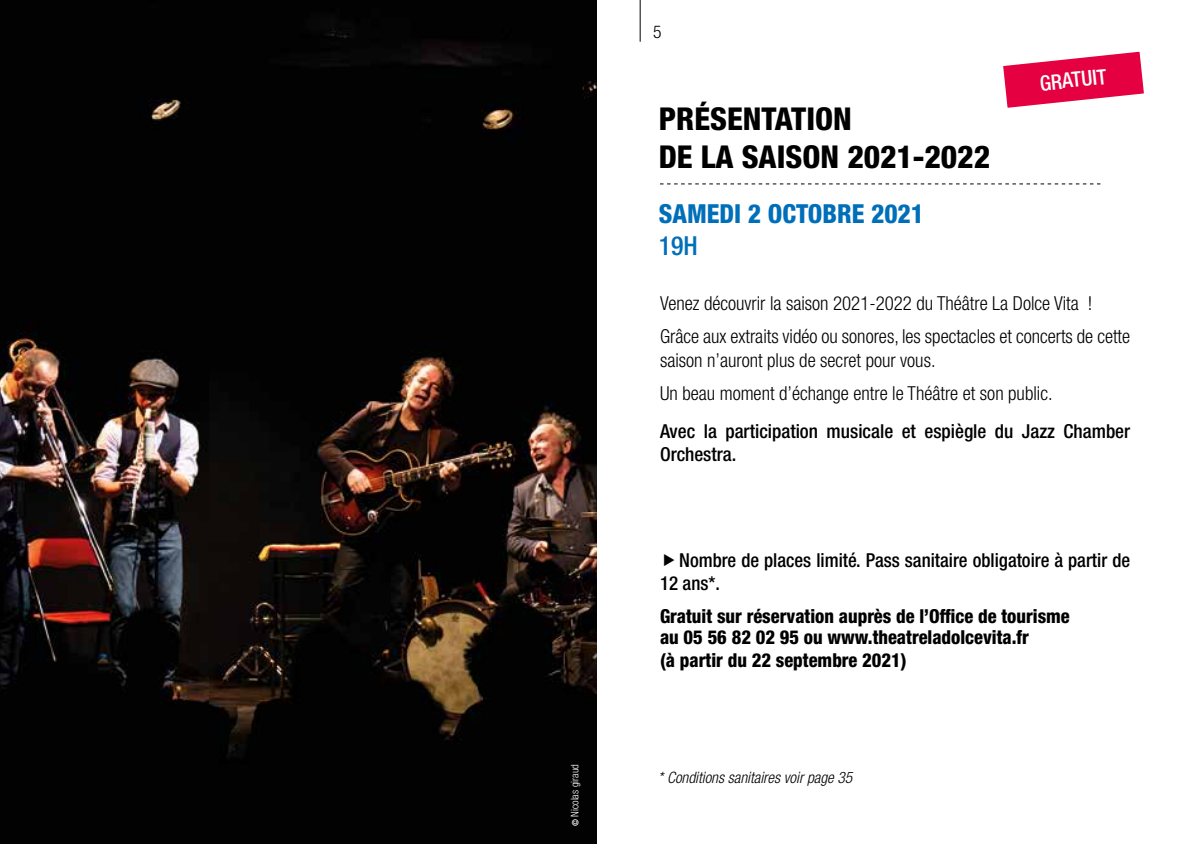
<style>
.page{position:relative;width:1191px;height:844px;background:#fff}
.page>*{position:absolute;margin:0;border:0;box-sizing:border-box;transform-origin:0 0}
.t1{font:800 condensed 31.5px/37.8px "Helvetica Neue LT Std";color:#000}
.t2{font:800 condensed 26.25px "Helvetica Neue LT Std";color:#006fb9}
.t3{font:500 condensed 26.25px "Helvetica Neue LT Std";color:#006fb9}
.t4{font:500 condensed 21.18px "Helvetica Neue LT Std";color:#fff}
.t5{font:300 condensed 19.25px/33.1px "Helvetica Neue LT Std";color:#000}
.t6{font:500 condensed 19.25px/23.1px "Helvetica Neue LT Std";color:#000}
.t7{font:800 condensed 19.25px/21px "Helvetica Neue LT Std";color:#000;scale:.96 1}
.t8{font:300 condensed 17.5px "Helvetica Neue LT Std";color:#000}
.t9{font:italic 300 condensed 15.75px "Helvetica Neue LT Std";color:#000}
.t10{font:300 condensed 10.5px "Helvetica Neue LT Std";color:#fff}
.s1{font-weight:500;font-size:8.75px}
</style>
<div class="page">
<hr style="left:640px;top:0;width:1px;height:42px;background:#000">
<img style="left:0;top:0;width:597px;height:843px">
<svg style="left:660px;top:183px;width:440px;height:1px"></svg>
<svg style="left:1003px;top:51px;width:141px;height:57px"></svg>
<p class="t8" style="left:653px;top:22px;width:10px">5</p>
<h1 class="t1" style="left:659px;top:99px;width:333px">PRÉSENTATION<br>DE LA SAISON 2021-2022</h1>
<h2 class="t2" style="left:659px;top:197px;width:267px">SAMEDI 2 OCTOBRE 2021</h2>
<h2 class="t3" style="left:659px;top:230px;width:40px">19H</h2>
<p class="t4" style="left:1038px;top:71px;width:68px;rotate:-6deg">GRATUIT</p>
<p class="t5" style="left:660px;top:287px;width:472px">Venez découvrir la saison 2021-2022 du Théâtre La Dolce Vita !<br>Grâce aux extraits vidéo ou sonores, les spectacles et concerts de cette</p>
<p class="t5" style="left:660px;top:343px;width:394px">saison n’auront plus de secret pour vous.<br>Un beau moment d’échange entre le Théâtre et son public.</p>
<p class="t6" style="left:660px;top:419px;width:472px">Avec la participation musicale et espiègle du Jazz Chamber<br>Orchestra.</p>
<p class="t6" style="left:660px;top:547px;width:471px;text-indent:19px">Nombre de places limité. Pass sanitaire obligatoire à partir de<br>12 ans*.</p>
<p class="t7" style="left:660px;top:605px;width:428px">Gratuit sur réservation auprès de l’Office de tourisme au 05 56 82 02 95 ou www.theatreladolcevita.fr</p>
<p class="t7" style="left:660px;top:648px;width:258px">(à partir du 22 septembre 2021)</p>
<p class="t10" style="left:568px;top:825px;width:63px;rotate:-90deg"><span class="s1">©</span> Nicolas giraud</p>
<p class="t9" style="left:658px;top:768px;width:196px">* Conditions sanitaires voir page 35</p>
</div>
